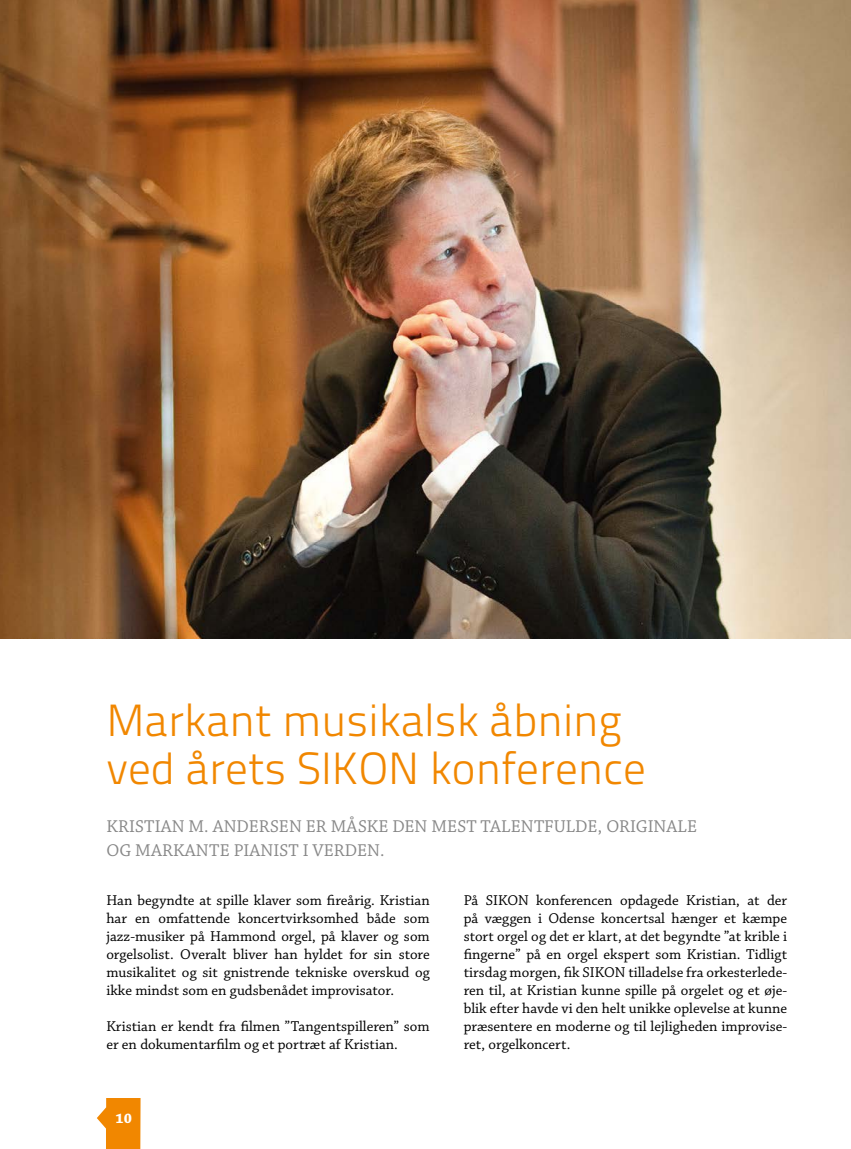
<style>
.page{position:relative;width:851px;height:1149px;background:#fff}
.page>*{position:absolute;margin:0;border:0;box-sizing:border-box;transform-origin:0 0}
.t1{font:300 45px/48px "Titillium Text 22 L";color:#f18700}
.t2{font:18px "Chaparral Pro";letter-spacing:.01em;color:#878787}
.t3{font:15px/18px "Chaparral Pro";color:#000;text-align:justify}
.t4{font:700 14.55px "Chaparral Pro";color:#fff}
</style>
<div class="page">
<img style="left:0;top:0;width:850px;height:638px">
<svg style="left:97px;top:1098px;width:43px;height:50px"></svg>
<h1 class="t1" style="left:106px;top:693px;width:541px">Markant musikalsk åbning ved årets SIKON konference</h1>
<p class="t2" style="left:106px;top:816px;width:59px">Kristian</p>
<p class="t2" style="left:189px;top:816px;width:452px">M. Andersen er måske den mest talentfulde, original</p>
<p class="t2" style="left:687px;top:816px;width:11px">e</p>
<p class="t2" style="left:106px;top:840px;width:80px">og markan</p>
<p class="t2" style="left:209px;top:840px;width:35px">te pianis</p>
<p class="t2" style="left:288px;top:840px;width:97px">t i verden.</p>
<p class="t3" style="left:106px;top:891px;width:325px">Han begyndte at spille klaver som fireårig. Kristian har en omfattende koncertvirksomhed både som jazz-musiker på Hammond orgel, på klaver og som orgelsolist. Overalt bliver han hyldet for sin store musikalitet og sit gnistrende tekniske overskud og ikke mindst som en gudsbenådet improvisator.</p>
<p class="t3" style="left:106px;top:1017px;width:325px">Kristian er kendt fra filmen ”Tangentspilleren” som er en dokumentarfilm og et portræt af Kristian.</p>
<p class="t4" style="left:116px;top:1109px;width:18px">10</p>
<p class="t3" style="left:463px;top:891px;width:325px">På SIKON konferencen opdagede Kristian, at der på væggen i Odense koncertsal hænger et kæmpe stort orgel og det er klart, at det begyndte ”at krible i fingerne” på en orgel ekspert som Kristian. Tidligt tirsdag morgen, fik SIKON tilladelse fra orkesterlede&shy;ren til, at Kristian kunne spille på orgelet og et øje&shy;blik efter havde vi den helt unikke oplevelse at kunne præsentere en moderne og til lejligheden improvise&shy;ret, orgelkoncert.</p>
</div>
